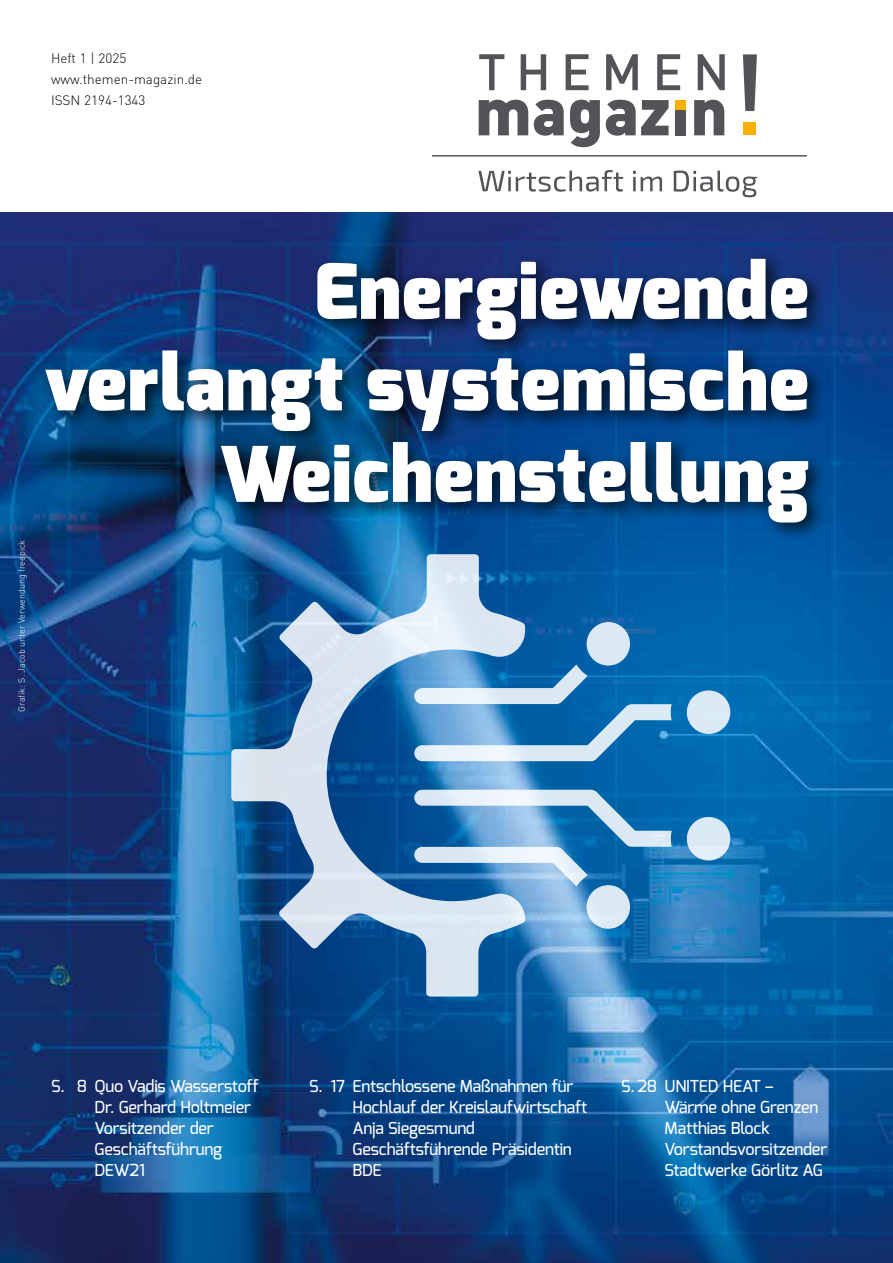
<style>
.page{position:relative;width:893px;height:1263px;background:#fff}
.page>*{position:absolute;margin:0;border:0;box-sizing:border-box;transform-origin:0 0}
.t1{font:900 76.5px/91.5px "Exo";letter-spacing:.01em;color:#fff;text-align:right}
.t2{font:500 16.5px/21px "Exo";letter-spacing:-.01em;color:#fff}
.t3{font:300 13.5px/21px "DIN Pro";color:#000}
.t4{font:300 9px "DIN Pro";color:#fff}
</style>
<div class="page">
<img style="left:0;top:213px;width:893px;height:1050px">
<svg style="left:478px;top:170px;width:145px;height:22px"></svg>
<svg style="left:633px;top:171px;width:29px;height:20px"></svg>
<svg style="left:674px;top:171px;width:83px;height:26px"></svg>
<svg style="left:479px;top:54px;width:25px;height:36px"></svg>
<svg style="left:521px;top:54px;width:25px;height:36px"></svg>
<svg style="left:566px;top:54px;width:23px;height:36px"></svg>
<svg style="left:606px;top:54px;width:32px;height:36px"></svg>
<svg style="left:657px;top:54px;width:23px;height:36px"></svg>
<svg style="left:698px;top:54px;width:27px;height:36px"></svg>
<svg style="left:479px;top:100px;width:49px;height:35px"></svg>
<svg style="left:534px;top:100px;width:30px;height:36px"></svg>
<svg style="left:570px;top:100px;width:30px;height:47px"></svg>
<svg style="left:606px;top:100px;width:63px;height:36px"></svg>
<div style="left:675px;top:100px;width:11px;height:11px;background:#f9b000"></div>
<div style="left:675px;top:110px;width:11px;height:25px;background:#525458"></div>
<svg style="left:694px;top:100px;width:30px;height:35px"></svg>
<div style="left:744px;top:123px;width:12px;height:12px;background:#f9b000"></div>
<svg style="left:743px;top:54px;width:14px;height:57px"></svg>
<hr style="left:432px;top:155px;width:375px;height:2px;background:#525458">
<div style="left:39px;top:250px;width:789px;height:293px;background:#000;opacity:.75"></div>
<svg style="left:231px;top:554px;width:294px;height:442px;background:#5184b3"></svg>
<svg style="left:414px;top:622px;width:258px;height:139px;background:#5e9ccb"></svg>
<svg style="left:687px;top:690px;width:43px;height:44px;background:#abcfe6"></svg>
<svg style="left:687px;top:817px;width:43px;height:43px;background:#b4d4e9"></svg>
<svg style="left:414px;top:790px;width:258px;height:139px;background:#6da4cf"></svg>
<p class="t3" style="left:51px;top:46px;width:153px">Heft 1 | 2025 www.themen-magazin.de<br>ISSN 2194-1343</p>
<p class="t4" style="left:15px;top:712px;width:173px;rotate:-90deg">Grafik: S. Jacob unter Verwendung freepick</p>
<h1 class="t1" style="left:44px;top:247px;width:766px">Energiewende verlangt systemische<br>Weichenstellung</h1>
<p class="t2" style="left:95px;top:1075px;width:166px;text-indent:-43px">S. 8 Quo Vadis Wasserstoff<br>Dr. Gerhard Holtmeier<br>Vorsitzender der<br>Geschäftsführung<br>DEW21</p>
<p class="t2" style="left:352px;top:1075px;width:236px;text-indent:-43px">S. 17 Entschlossene Maßnahmen für<br>Hochlauf der Kreislaufwirtschaft<br>Anja Siegesmund<br>Geschäftsführende Präsidentin<br>BDE</p>
<p class="t2" style="left:665px;top:1076px;width:164px;text-indent:-43px">S. 28 UNITED HEAT –<br>Wärme ohne Grenzen<br>Matthias Block<br>Vorstandsvorsitzender<br>Stadtwerke Görlitz AG</p>
</div>
